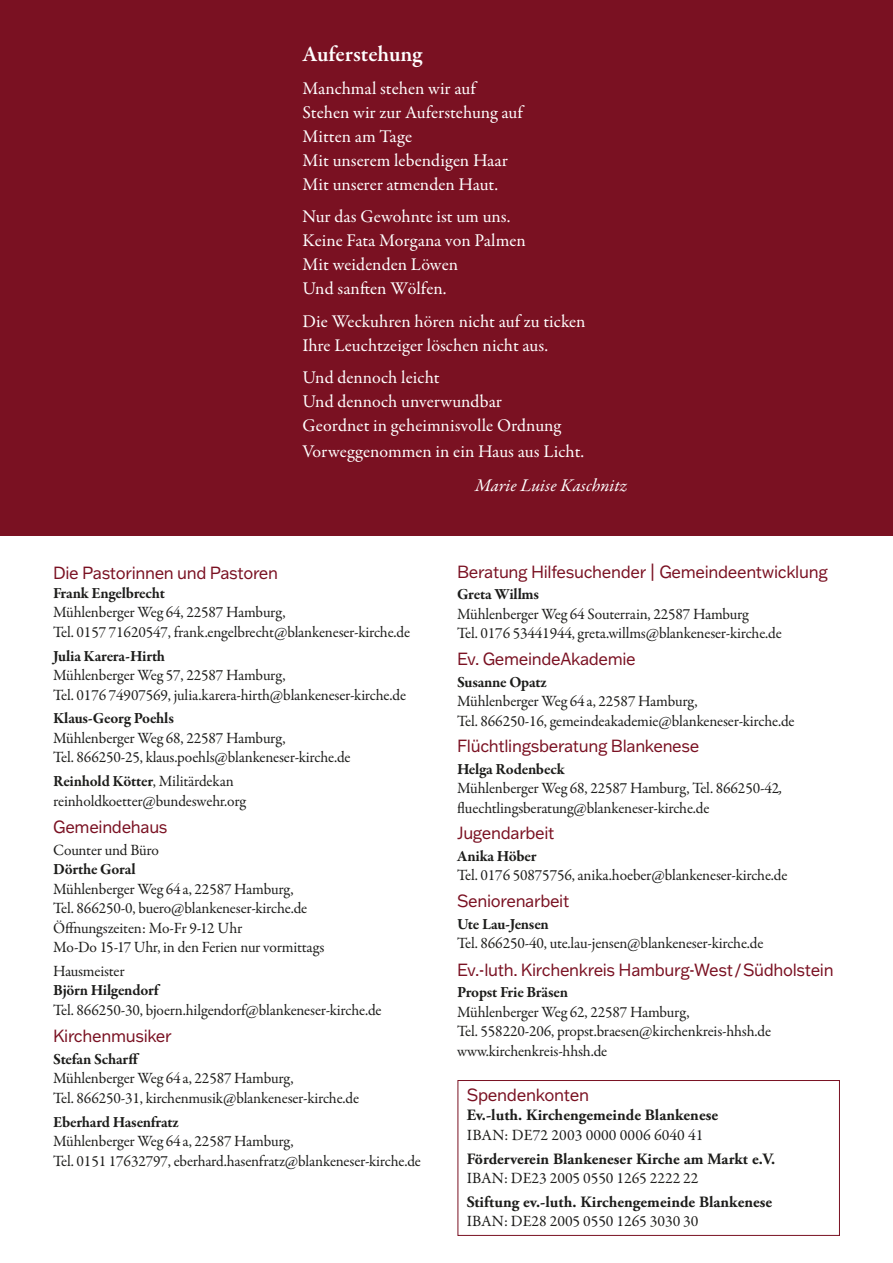
<style>
.page{position:relative;width:893px;height:1263px;background:#fff}
.page>*{position:absolute;margin:0;border:0;box-sizing:border-box;transform-origin:0 0}
.t1{font:600 22.5px "Garamond Premr Pro";letter-spacing:-.005em;color:#fff}
.t2{font:18px/24px "Garamond Premr Pro";color:#fff}
.t3{font:italic 18px "Garamond Premr Pro";letter-spacing:.005em;color:#fff}
.t4{font:17.25px "Franklin Gothic ATF";letter-spacing:-.02em;color:#7a1122;scale:.95 1}
.t5{font:17.25px "Franklin Gothic ATF";letter-spacing:-.02em;color:#7a1122;scale:.96 1}
.t6{font:15.75px/19.5px "Garamond Premr Pro";letter-spacing:-.01em;color:#1d1d1b}
.t7{font:700 15.75px "Garamond Premr Pro";letter-spacing:-.015em;color:#1d1d1b}
.t8{font:700 15.75px "Adobe Garamond Pro";letter-spacing:.005em;color:#1d1d1b}
.s1{font-weight:700}
.s2{font-style:italic}
</style>
<div class="page">
<div style="left:0;top:0;width:893px;height:536px;background:#7a1122"></div>
<div style="left:458px;top:1080px;width:382px;height:156px;border:1px solid #7a1122"></div>
<h1 class="t1" style="left:303px;top:41px;width:121px">Auferstehung</h1>
<p class="t2" style="left:303px;top:77px;width:222px">Manchmal stehen wir auf<br>Stehen wir zur Auferstehung auf<br>Mitten am Tage<br>Mit unserem lebendigen Haar<br>Mit unserer atmenden Haut.</p>
<p class="t2" style="left:303px;top:205px;width:225px">Nur das Gewohnte ist um uns.<br>Keine Fata Morgana von Palmen<br>Mit weidenden Löwen<br>Und sanften Wölfen.</p>
<p class="t2" style="left:303px;top:310px;width:285px">Die Weckuhren hören nicht auf zu ticken<br>Ihre Leuchtzeiger löschen nicht aus.</p>
<p class="t2" style="left:303px;top:366px;width:283px;line-height:24.5px">Und dennoch leicht<br>Und dennoch unverwundbar<br>Geordnet in geheimnisvolle Ordnung<br>Vorweggenommen in ein Haus aus Licht.</p>
<p class="t3" style="left:475px;top:474px;width:154px">Marie Luise Kaschnitz</p>
<p class="t4" style="left:53px;top:561px;width:238px">Die Pastorinnen und Pastoren</p>
<p class="t7" style="left:53px;top:583px;width:113px">Frank Engelbrecht</p>
<p class="t6" style="left:53px;top:603px;width:358px">Mühlenberger Weg 64, 22587 Hamburg,<br>Tel. 0157 71620547, frank.engelbrecht@blankeneser-kirche.de</p>
<p class="t7" style="left:53px;top:646px;width:113px">Julia Karera-Hirth</p>
<p class="t6" style="left:53px;top:666px;width:354px">Mühlenberger Weg 57, 22587 Hamburg,<br>Tel. 0176 74907569, julia.karera-hirth@blankeneser-kirche.de</p>
<p class="t7" style="left:53px;top:709px;width:122px">Klaus-Georg Poehls</p>
<p class="t6" style="left:53px;top:728px;width:299px">Mühlenberger Weg 68, 22587 Hamburg,<br>Tel. 866250-25, klaus.poehls@blankeneser-kirche.de</p>
<p class="t6" style="left:53px;top:772px;width:194px"><span class="s1">Reinhold Kötter</span>, Militärdekan reinholdkoetter@bundeswehr.org</p>
<p class="t4" style="left:53px;top:815px;width:122px">Gemeindehaus</p>
<p class="t6" style="left:53px;top:840px;width:107px">Counter und Büro</p>
<p class="t7" style="left:53px;top:859px;width:84px">Dörthe Goral</p>
<p class="t6" style="left:53px;top:879px;width:273px">Mühlenberger Weg 64a, 22587 Hamburg,<br>Tel. 866250-0, buero@blankeneser-kirche.de Öffnungszeiten: Mo-Fr 9-12 Uhr<br>Mo-Do 15-17 Uhr, in den Ferien nur vormittags</p>
<p class="t6" style="left:53px;top:962px;width:73px">Hausmeister</p>
<p class="t7" style="left:53px;top:981px;width:107px">Björn Hilgendorf</p>
<p class="t6" style="left:53px;top:1001px;width:330px">Tel. 866250-30, bjoern.hilgendorf@blankeneser-kirche.de</p>
<p class="t4" style="left:53px;top:1025px;width:126px">Kirchenmusiker</p>
<p class="t7" style="left:53px;top:1049px;width:88px">Stefan Scharff</p>
<p class="t6" style="left:53px;top:1069px;width:307px">Mühlenberger Weg 64a, 22587 Hamburg,<br>Tel. 866250-31, kirchenmusik@blankeneser-kirche.de</p>
<p class="t7" style="left:53px;top:1112px;width:127px">Eberhard Hasenfratz</p>
<p class="t6" style="left:53px;top:1132px;width:369px">Mühlenberger Weg 64a, 22587 Hamburg,<br>Tel. 0151 17632797, eberhard.hasenfratz@blankeneser-kirche.de</p>
<p class="t4" style="left:457px;top:560px;width:392px">Beratung Hilfesuchender | Gemeindeentwicklung</p>
<p class="t7" style="left:457px;top:585px;width:83px">Greta Willms</p>
<p class="t6" style="left:457px;top:605px;width:326px">Mühlenberger Weg 64 Souterrain, 22587 Hamburg<br>Tel. 0176 53441944, greta.willms@blankeneser-kirche.de</p>
<p class="t4" style="left:457px;top:647px;width:190px">Ev. GemeindeAkademie</p>
<p class="t7" style="left:457px;top:672px;width:91px">Susanne Opatz</p>
<p class="t6" style="left:457px;top:692px;width:339px">Mühlenberger Weg 64a, 22587 Hamburg,<br>Tel. 866250-16, gemeindeakademie@blankeneser-kirche.de</p>
<p class="t4" style="left:457px;top:734px;width:257px">Flüchtlingsberatung Blankenese</p>
<p class="t6" style="left:457px;top:759px;width:327px"><span class="s1">Helga Rodenbeck<br></span>Mühlenberger Weg 68, 22587 Hamburg, Tel. 866250-42<span class="s2">, </span>fluechtlingsberatung@blankeneser-kirche.de</p>
<p class="t4" style="left:457px;top:822px;width:104px">Jugendarbeit</p>
<p class="t7" style="left:457px;top:846px;width:81px">Anika Höber</p>
<p class="t6" style="left:457px;top:866px;width:332px">Tel. 0176 50875756, anika.hoeber@blankeneser-kirche.de</p>
<p class="t4" style="left:457px;top:889px;width:120px">Seniorenarbeit</p>
<p class="t7" style="left:457px;top:914px;width:93px">Ute Lau-Jensen</p>
<p class="t6" style="left:457px;top:934px;width:308px">Tel. 866250-40, ute.lau-jensen@blankeneser-kirche.de</p>
<p class="t4" style="left:457px;top:958px;width:398px">Ev.-luth. Kirchenkreis Hamburg-West/Südholstein</p>
<p class="t7" style="left:457px;top:982px;width:112px">Propst Frie Bräsen</p>
<p class="t6" style="left:457px;top:1002px;width:315px">Mühlenberger Weg 62, 22587 Hamburg,<br>Tel. 558220-206, propst.braesen@kirchenkreis-hhsh.de www.kirchenkreis-hhsh.de</p>
<p class="t5" style="left:467px;top:1083px;width:129px">Spendenkonten</p>
<p class="t8" style="left:467px;top:1106px;width:253px">Ev.-luth. Kirchengemeinde Blankenese</p>
<p class="t6" style="left:467px;top:1125px;width:238px">IBAN: DE72 2003 0000 0006 6040 41</p>
<p class="t8" style="left:467px;top:1149px;width:310px">Förderverein Blankeneser Kirche am Markt e.V.</p>
<p class="t6" style="left:467px;top:1169px;width:233px">IBAN: DE23 2005 0550 1265 2222 22</p>
<p class="t8" style="left:467px;top:1193px;width:307px">Stiftung ev.-luth. Kirchengemeinde Blankenese</p>
<p class="t6" style="left:467px;top:1212px;width:233px">IBAN: DE28 2005 0550 1265 3030 30</p>
</div>
